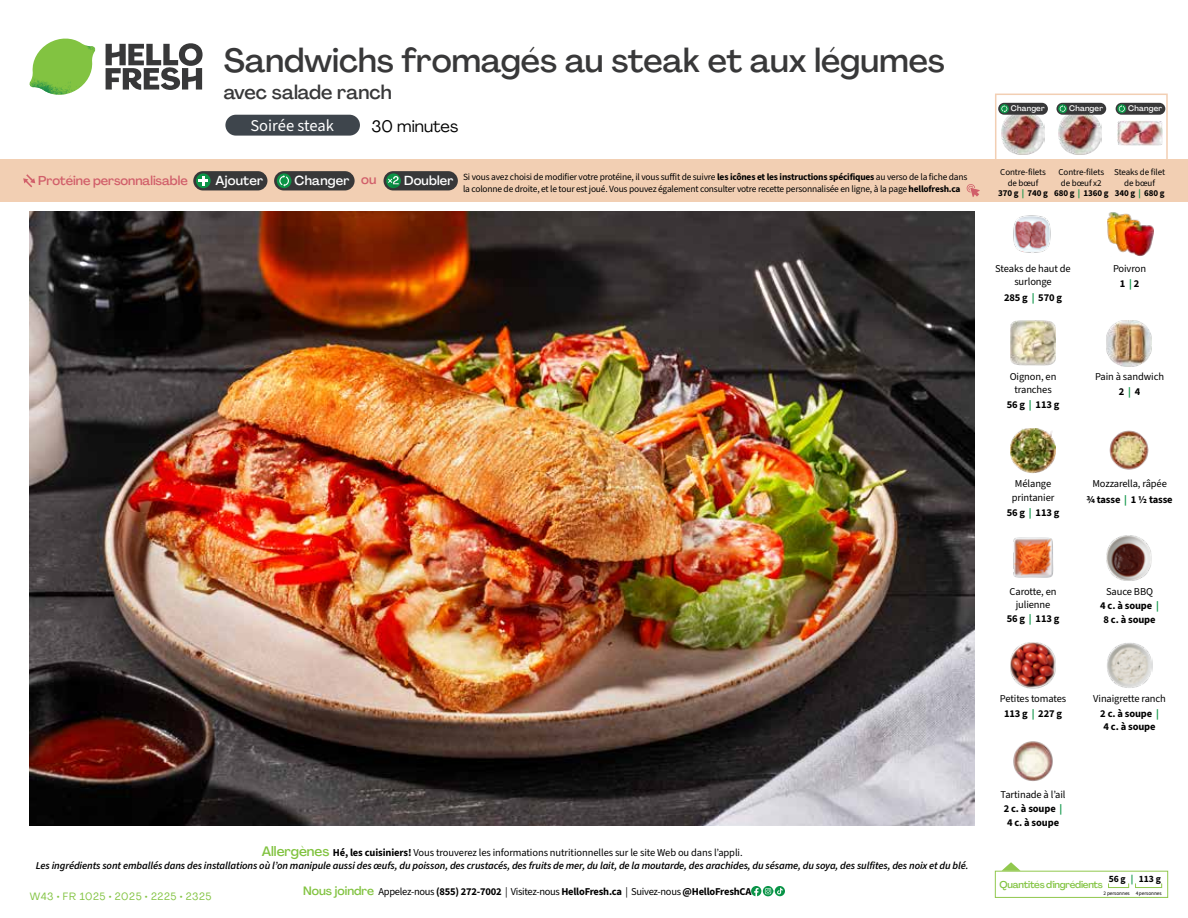
<style>
.page{position:relative;width:1188px;height:918px;background:#fff}
.page>*{position:absolute;margin:0;border:0;box-sizing:border-box;transform-origin:0 0}
.t1{font:500 33px "Agrandir";color:#383839}
.t2{font:500 19.5px "Agrandir";color:#383839}
.t3{font:16.5px "Source Sans 3";color:#fff}
.t4{font:16.5px "Agrandir";color:#000}
.t5{font:500 12.9px "Agrandir";letter-spacing:.015em;color:#fff}
.t6{font:500 12.75px "Agrandir";letter-spacing:-.005em;color:#d15f6a}
.t7{font:italic 600 10.5px/13.5px "Source Sans 3";letter-spacing:-.01em;color:#000;text-align:center}
.t8{font:10.5px/14.9px "Source Sans 3";letter-spacing:-.01em;color:#000;text-align:center}
.t9{font:700 10.5px/14.9px "Source Sans 3";letter-spacing:-.02em;color:#000;text-align:center}
.t10{font:10.5px "Agrandir";letter-spacing:.05em;color:#82c341}
.t11{font:500 9.75px "Agrandir";letter-spacing:-.025em;color:#82c341}
.t12{font:700 9.6px "Source Sans 3";color:#000}
.t13{font:9.45px/12px "Source Sans 3";letter-spacing:-.02em;color:#000}
.t14{font:9px/10.4px "Source Sans 3";letter-spacing:-.01em;color:#000;text-align:center}
.t15{font:500 7.95px "Agrandir";letter-spacing:.02em;color:#fff}
.t16{font:5.25px "Source Sans 3";letter-spacing:-.01em;color:#000}
.s1{color:#d15f6a}
.s2{font-weight:700}
.s3{font-weight:700;color:#0b9446}
.s4{color:#0b9446}
.s5{font-weight:400}
.s6{font-family:"Agrandir";font-weight:500;font-style:normal;font-size:13.5px;color:#82c341}
.s7{font-weight:700;font-style:normal}
.s8{font-weight:400;font-style:normal}
.s9{font-family:"Agrandir";font-weight:500;font-size:12px;color:#82c341}
</style>
<div class="page">
<svg style="left:106px;top:43px;width:97px;height:47px"></svg>
<svg style="left:34px;top:39px;width:59px;height:38px"></svg>
<img style="left:65px;top:39px;width:30px;height:25px">
<img style="left:33px;top:60px;width:56px;height:10px">
<img style="left:29px;top:64px;width:58px;height:31px">
<img style="left:64px;top:70px;width:25px;height:24px">
<img style="left:30px;top:211px;width:945px;height:615px">
<svg style="left:775px;top:886px;width:10px;height:10px"></svg>
<svg style="left:751px;top:886px;width:32px;height:10px"></svg>
<svg style="left:1002px;top:862px;width:19px;height:9px"></svg>
<div style="left:995px;top:871px;width:173px;height:27px;border:1px solid #91c84e"></div>
<div style="left:1108px;top:883px;width:21px;height:5px;border:1px solid #91c84e"></div>
<div style="left:1135px;top:883px;width:27px;height:5px;border:1px solid #91c84e"></div>
<img style="left:1011px;top:321px;width:45px;height:45px">
<img style="left:1106px;top:321px;width:46px;height:45px">
<img style="left:1011px;top:428px;width:45px;height:46px">
<img style="left:1109px;top:430px;width:40px;height:40px">
<img style="left:1013px;top:537px;width:41px;height:41px">
<img style="left:1106px;top:536px;width:46px;height:45px">
<img style="left:1011px;top:643px;width:45px;height:45px">
<img style="left:1013px;top:741px;width:40px;height:40px">
<img style="left:1108px;top:212px;width:45px;height:44px">
<img style="left:1013px;top:215px;width:38px;height:38px">
<img style="left:1107px;top:643px;width:45px;height:45px">
<div style="left:0;top:160px;width:1188px;height:42px;background:#f2cfb3"></div>
<svg style="left:23px;top:174px;width:12px;height:13px"></svg>
<div style="left:384px;top:171px;width:74px;height:19px;background:#383839;border-radius:10px"></div>
<svg style="left:386px;top:173px;width:15px;height:15px"></svg>
<div style="left:389px;top:180px;width:11px;height:11px;background:#000;opacity:.35"></div>
<svg style="left:387px;top:176px;width:12px;height:8px"></svg>
<div style="left:274px;top:171px;width:81px;height:19px;background:#383839;border-radius:10px"></div>
<svg style="left:277px;top:173px;width:15px;height:15px"></svg>
<svg style="left:279px;top:175px;width:10px;height:12px"></svg>
<div style="left:193px;top:171px;width:74px;height:19px;background:#383839;border-radius:10px"></div>
<svg style="left:196px;top:173px;width:15px;height:15px"></svg>
<svg style="left:198px;top:176px;width:10px;height:10px"></svg>
<svg style="left:967px;top:184px;width:13px;height:13px"></svg>
<div style="left:995px;top:94px;width:173px;height:69px;border:2px solid #f2cfb3"></div>
<img style="left:1001px;top:114px;width:44px;height:41px">
<img style="left:1058px;top:115px;width:43px;height:40px">
<img style="left:1117px;top:121px;width:45px;height:25px">
<div style="left:1056px;top:103px;width:50px;height:12px;background:#383839;border-radius:6px"></div>
<svg style="left:1058px;top:104px;width:9px;height:9px"></svg>
<svg style="left:1060px;top:105px;width:6px;height:7px"></svg>
<div style="left:1116px;top:103px;width:49px;height:12px;background:#383839;border-radius:6px"></div>
<svg style="left:1117px;top:104px;width:9px;height:9px"></svg>
<svg style="left:1119px;top:105px;width:6px;height:7px"></svg>
<div style="left:998px;top:103px;width:50px;height:12px;background:#383839;border-radius:6px"></div>
<svg style="left:1000px;top:104px;width:9px;height:9px"></svg>
<svg style="left:1001px;top:105px;width:6px;height:7px"></svg>
<div style="left:225px;top:115px;width:135px;height:21px;background:#3e454c;border-radius:10px"></div>
<h1 class="t1" style="left:224px;top:40px;width:723px">Sandwichs fromagés au steak et aux légumes</h1>
<h2 class="t2" style="left:224px;top:80px;width:170px">avec salade ranch</h2>
<h3 class="t4" style="left:372px;top:116px;width:88px">30 minutes</h3>
<h3 class="t3" style="left:250px;top:115px;width:85px">Soirée steak</h3>
<p class="t15" style="left:1011px;top:104px;width:35px">Changer</p>
<p class="t15" style="left:1069px;top:104px;width:35px">Changer</p>
<p class="t15" style="left:1128px;top:104px;width:35px">Changer</p>
<p class="t6" style="left:38px;top:173px;width:151px">Protéine personnalisable</p>
<p class="t5" style="left:216px;top:172px;width:49px">Ajouter</p>
<p class="t5" style="left:295px;top:172px;width:83px">Changer <span class="s1">ou</span></p>
<p class="t5" style="left:404px;top:172px;width:51px">Doubler</p>
<p class="t14" style="left:998px;top:167px;width:51px">Contre-filets de bœuf<br><span class="s2">370 g</span> <span class="s3">|</span> <span class="s2">740 g</span></p>
<p class="t14" style="left:1054px;top:167px;width:56px">Contre-filets de bœuf x2<br><span class="s2">680 g</span> <span class="s3">|</span> <span class="s2">1360 g</span></p>
<p class="t14" style="left:1114px;top:167px;width:52px">Steaks de filet de bœuf<br><span class="s2">340 g</span> <span class="s3">|</span> <span class="s2">680 g</span></p>
<p class="t13" style="left:463px;top:171px;width:506px">Si vous avez choisi de modifier votre protéine, il vous suffit de suivre <span class="s2">les icônes et les instructions spécifiques</span> au verso de la fiche dans la colonne de droite, et le tour est joué. Vous pouvez également consulter votre recette personnalisée en ligne, à la page <span class="s2">hellofresh.ca</span></p>
<p class="t8" style="left:995px;top:261px;width:77px;line-height:13.5px">Steaks de haut de surlonge</p>
<p class="t9" style="left:1004px;top:290px;width:60px">285 g <span class="s4">|</span> 570 g</p>
<p class="t8" style="left:1113px;top:260px;width:35px;line-height:15.6px">Poivron<br><span class="s2">1</span> <span class="s3">|</span> <span class="s2">2</span></p>
<p class="t8" style="left:1010px;top:370px;width:48px;line-height:13.5px">Oignon, en tranches</p>
<p class="t9" style="left:1007px;top:397px;width:54px">56 g <span class="s4">|</span> 113 g</p>
<p class="t8" style="left:1095px;top:369px;width:70px">Pain à sandwich<br><span class="s2">2</span> <span class="s3">|</span> <span class="s2">4</span></p>
<p class="t8" style="left:1012px;top:477px;width:44px;line-height:13.5px">Mélange printanier</p>
<p class="t9" style="left:1007px;top:505px;width:54px">56 g <span class="s4">|</span> 113 g</p>
<p class="t8" style="left:1086px;top:476px;width:88px;line-height:15.9px">Mozzarella, râpée<br><span class="s2">¾ tasse</span> <span class="s3">|</span> <span class="s2">1 ½ tasse</span></p>
<p class="t8" style="left:1007px;top:584px;width:54px;line-height:13.8px">Carotte, en julienne<br><span class="s2">56 g</span> <span class="s3">|</span> <span class="s2">113 g</span></p>
<p class="t9" style="left:1100px;top:584px;width:60px"><span class="s5">Sauce BBQ<br></span>4 c. à soupe <span class="s4">|</span></p>
<p class="t9" style="left:1104px;top:612px;width:54px">8 c. à soupe</p>
<p class="t8" style="left:1000px;top:691px;width:68px">Petites tomates<br><span class="s2">113 g</span> <span class="s3">|</span> <span class="s2">227 g</span></p>
<p class="t8" style="left:1093px;top:691px;width:74px">Vinaigrette ranch<br><span class="s2">2 c. à soupe</span> <span class="s3">|</span></p>
<p class="t9" style="left:1104px;top:719px;width:54px">4 c. à soupe</p>
<p class="t7" style="left:36px;top:845px;width:934px"><span class="s6">Allergènes</span> <span class="s7">Hé, les cuisiniers!</span> <span class="s8">Vous trouverez les informations nutritionnelles sur le site Web ou dans l’appli.<br></span>Les ingrédients sont emballés dans des installations où l’on manipule aussi des œufs, du poisson, des crustacés, des fruits de mer, du lait, de la moutarde, des arachides, du sésame, du soya, des sulfites, des noix et du blé.</p>
<p class="t10" style="left:30px;top:890px;width:183px">W43 • FR 1025 • 2025 • 2225 • 2325</p>
<p class="t9" style="left:303px;top:884px;width:450px"><span class="s9">Nous joindre</span> <span class="s5">Appelez-nous</span> (855) 272-7002 <span class="s5">| Visitez-nous</span> HelloFresh.ca <span class="s5">| Suivez-nous</span> @HelloFreshCA</p>
<p class="t8" style="left:1001px;top:787px;width:66px;text-align:left">Tartinade à l’ail<br><span class="s2">2 c. à soupe</span> <span class="s3">|</span></p>
<p class="t9" style="left:1007px;top:815px;width:54px">4 c. à soupe</p>
<p class="t12" style="left:1109px;top:872px;width:54px">56 g <span class="s4">|</span> 113 g</p>
<p class="t16" style="left:1103px;top:890px;width:60px">2 personnes 4 personnes</p>
<p class="t11" style="left:1000px;top:878px;width:105px">Quantités d'ingrédients</p>
</div>
